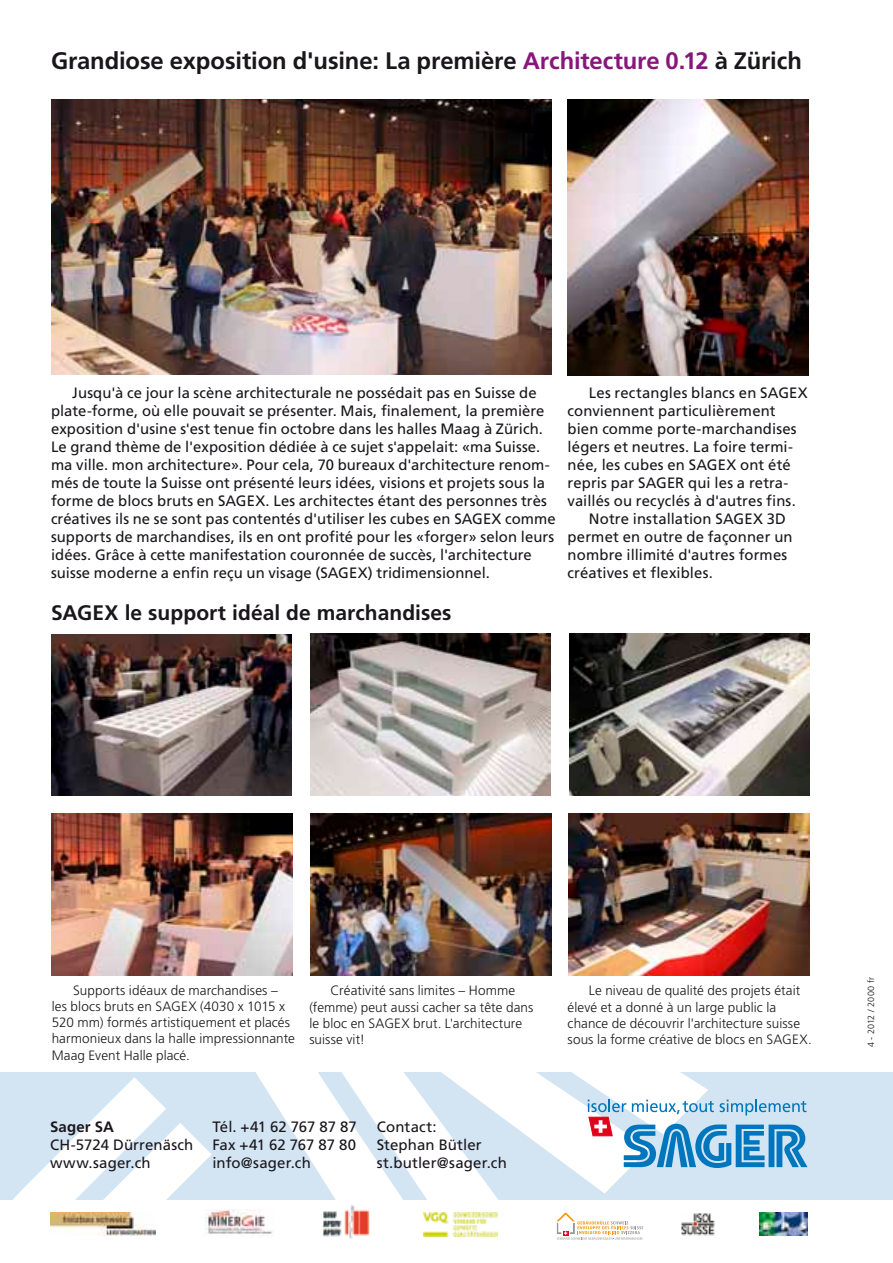
<style>
.page{position:relative;width:893px;height:1263px;background:#fff}
.page>*{position:absolute;margin:0;border:0;box-sizing:border-box;transform-origin:0 0}
.t1{font:700 23.85px "Frutiger LT Std";letter-spacing:-.005em;color:#1a171c}
.t2{font:700 21px "Frutiger LT Std";color:#1a171c}
.t3{font:15px/18px "Frutiger LT Std";letter-spacing:.005em;color:#1a171c}
.t4{font:700 15px "Frutiger LT Std";letter-spacing:.01em;color:#1a171c}
.t5{font:300 13.5px/16.2px "Frutiger LT Std";letter-spacing:.005em;color:#1a171c}
.t6{font:300 9px "Frutiger LT Std";letter-spacing:.005em;color:#1a171c}
.s1{color:#87177b}
</style>
<div class="page">
<img style="left:204px;top:1209px;width:68px;height:25px">
<img style="left:50px;top:1212px;width:106px;height:24px">
<img style="left:344px;top:1205px;width:26px;height:34px">
<img style="left:322px;top:1211px;width:20px;height:26px">
<img style="left:759px;top:1212px;width:49px;height:23px">
<img style="left:424px;top:1212px;width:74px;height:25px">
<img style="left:681px;top:1213px;width:34px;height:22px">
<svg style="left:558px;top:1214px;width:84px;height:25px"></svg>
<div style="left:556px;top:1212px;width:88px;height:29px;border:1px solid #fff"></div>
<img style="left:569px;top:633px;width:240px;height:163px">
<img style="left:51px;top:634px;width:241px;height:162px">
<img style="left:51px;top:99px;width:500px;height:275px">
<img style="left:310px;top:633px;width:241px;height:163px">
<img style="left:568px;top:99px;width:240px;height:276px">
<img style="left:569px;top:813px;width:240px;height:162px">
<img style="left:310px;top:813px;width:241px;height:162px">
<img style="left:51px;top:813px;width:241px;height:162px">
<div style="left:0;top:1072px;width:893px;height:127px;background:#d3e4f3"></div>
<svg style="left:14px;top:1072px;width:793px;height:127px"></svg>
<h1 class="t1" style="left:51px;top:47px;width:752px">Grandiose exposition d'usine: La première <span class="s1">Architecture 0.12</span> à Zürich</h1>
<p class="t3" style="left:51px;top:384px;width:506px;text-indent:21px">Jusqu'à ce jour la scène architecturale ne possédait pas en Suisse de plate-forme, où elle pouvait se présenter. Mais, finalement, la première exposition d'usine s'est tenue fin octobre dans les halles Maag à Zürich.<br>Le grand thème de l'exposition dédiée à ce sujet s'appelait: «ma Suisse. ma ville. mon architecture». Pour cela, 70 bureaux d'architecture renom&shy;més de toute la Suisse ont présenté leurs idées, visions et projets sous la forme de blocs bruts en SAGEX. Les architectes étant des personnes très créatives ils ne se sont pas contentés d'utiliser les cubes en SAGEX comme supports de marchandises, ils en ont profité pour les «forger» selon leurs idées. Grâce à cette manifestation couronnée de succès, l'architecture suisse moderne a enfin reçu un visage (SAGEX) tridimensionnel.</p>
<p class="t3" style="left:589px;top:384px;width:220px">Les rectangles blancs en SAGEX</p>
<p class="t3" style="left:568px;top:402px;width:210px">conviennent particulièrement</p>
<p class="t3" style="left:568px;top:420px;width:231px">bien comme porte-marchandises</p>
<p class="t3" style="left:568px;top:438px;width:227px">légers et neutres. La foire termi-</p>
<p class="t3" style="left:568px;top:456px;width:225px">née, les cubes en SAGEX ont été</p>
<p class="t3" style="left:568px;top:474px;width:222px">repris par SAGER qui les a retra-</p>
<p class="t3" style="left:568px;top:492px;width:230px">vaillés ou recyclés à d'autres fins.</p>
<p class="t3" style="left:589px;top:510px;width:199px">Notre installation SAGEX 3D</p>
<p class="t3" style="left:568px;top:528px;width:226px">permet en outre de façonner un</p>
<p class="t3" style="left:568px;top:546px;width:221px">nombre illimité d'autres formes</p>
<p class="t3" style="left:568px;top:564px;width:147px">créatives et flexibles.</p>
<h2 class="t2" style="left:51px;top:600px;width:402px">SAGEX le support idéal de marchandises</h2>
<p class="t5" style="left:52px;top:982px;width:245px;text-indent:21px">Supports idéaux de marchandises – les blocs bruts en SAGEX (4030 x 1015 x 520 mm) formés artistiquement et placés harmonieux dans la halle impressionnante Maag Event Halle placé.</p>
<p class="t5" style="left:309px;top:983px;width:225px;text-indent:21px">Créativité sans limites – Homme (femme) peut aussi cacher sa tête dans le bloc en SAGEX brut. L'architecture suisse vit!</p>
<p class="t4" style="left:50px;top:1118px;width:65px">Sager SA</p>
<p class="t3" style="left:50px;top:1136px;width:145px">CH-5724 Dürrenäsch www.sager.ch</p>
<p class="t3" style="left:212px;top:1118px;width:146px;text-align:justify">Tél. +41 62 767 87 87<br>Fax +41 62 767 87 80 info@sager.ch</p>
<p class="t3" style="left:377px;top:1118px;width:132px">Contact:<br>Stephan Bütler st.butler@sager.ch</p>
<p class="t5" style="left:568px;top:983px;width:246px;text-indent:21px">Le niveau de qualité des projets était élevé et a donné à un large public la chance de découvrir l'architecture suisse sous la forme créative de blocs en SAGEX.</p>
<p class="t6" style="left:866px;top:1047px;width:72px;rotate:-90deg">4 - 2012 / 2000 fr</p>
</div>
